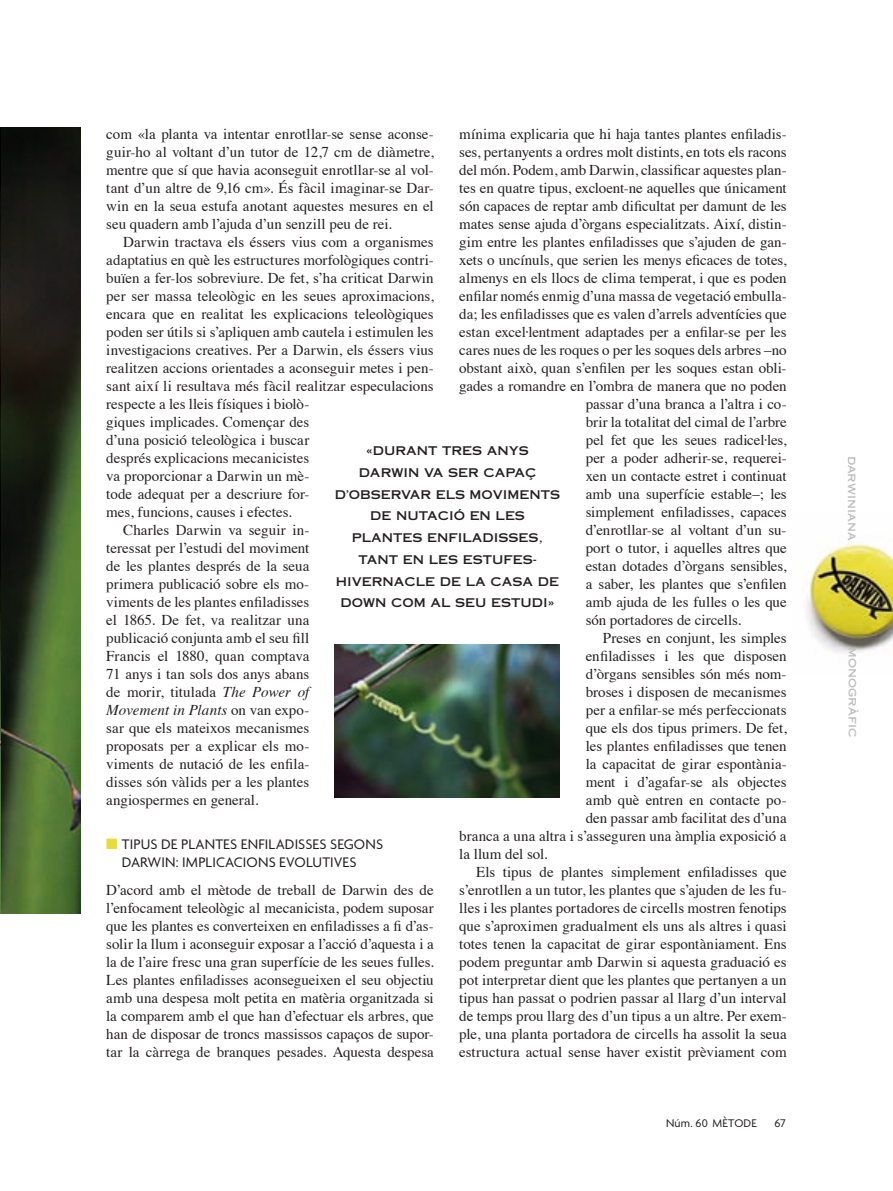
<style>
.page{position:relative;width:893px;height:1191px;background:#fff}
.page>*{position:absolute;margin:0;border:0;box-sizing:border-box;transform-origin:0 0}
.t1{font:15px/18px "Times";color:#231f20;text-align:justify}
.t2{font:15px/18px "Agenda";letter-spacing:.01em;color:#231f20}
.t3{font:italic 15px "Times";letter-spacing:.01em;color:#231f20}
.t4{font:12px/21.8px "Copperplate Thirty One AB";color:#231f20;text-align:center}
.t5{font:12px "Copperplate Thirty One AB";letter-spacing:.005em;color:#bcbdc0}
.t6{font:12px "Agenda";letter-spacing:.025em;color:#231f20}
.s1{font-style:italic}
.s2{font-style:normal}
.s3{color:#e6dc39}
</style>
<div class="page">
<img style="left:806px;top:542px;width:87px;height:112px">
<img style="left:0;top:128px;width:81px;height:785px">
<img style="left:334px;top:644px;width:226px;height:153px">
<p class="t1" style="left:106px;top:126px;width:329px">com «la planta va intentar enrotllar-se sense aconse&shy;guir-ho al voltant d’un tutor de 12,7 cm de diàmetre, mentre que sí que havia aconseguit enrotllar-se al vol&shy;tant d’un altre de 9,16 cm». És fàcil imaginar-se Dar&shy;win en la seua estufa anotant aquestes mesures en el seu quadern amb l’ajuda d’un senzill peu de rei.</p>
<p class="t1" style="left:123px;top:234px;width:312px">Darwin tractava els éssers vius com a organismes</p>
<p class="t1" style="left:106px;top:252px;width:329px">adaptatius en què les estructures morfològiques contri-</p>
<p class="t1" style="left:106px;top:270px;width:329px">buïen a fer-los sobreviure. De fet, s’ha criticat Darwin</p>
<p class="t1" style="left:106px;top:288px;width:329px">per ser massa teleològic en les seues aproximacions,</p>
<p class="t1" style="left:106px;top:306px;width:329px">encara que en realitat les explicacions teleològiques</p>
<p class="t1" style="left:106px;top:324px;width:329px">poden ser útils si s’apliquen amb cautela i estimulen les</p>
<p class="t1" style="left:106px;top:342px;width:329px">investigacions creatives. Per a Darwin, els éssers vius</p>
<p class="t1" style="left:106px;top:360px;width:329px">realitzen accions orientades a aconseguir metes i pen-</p>
<p class="t1" style="left:106px;top:378px;width:329px">sant així li resultava més fàcil realitzar especulacions</p>
<p class="t1" style="left:106px;top:396px;width:205px">respecte a les lleis físiques i biolò-</p>
<p class="t1" style="left:106px;top:414px;width:205px">giques implicades. Començar des</p>
<p class="t1" style="left:106px;top:432px;width:205px">d’una posició teleològica i buscar</p>
<p class="t1" style="left:106px;top:450px;width:205px">després explicacions mecanicistes</p>
<p class="t1" style="left:106px;top:468px;width:205px">va proporcionar a Darwin un mè-</p>
<p class="t1" style="left:106px;top:486px;width:205px">tode adequat per a descriure for-</p>
<p class="t1" style="left:106px;top:504px;width:187px">mes, funcions, causes i efectes.</p>
<p class="t1" style="left:123px;top:522px;width:188px">Charles Darwin va seguir in-</p>
<p class="t1" style="left:106px;top:540px;width:205px">teressat per l’estudi del moviment</p>
<p class="t1" style="left:106px;top:558px;width:205px">de les plantes després de la seua</p>
<p class="t1" style="left:106px;top:576px;width:204px">primera publicació sobre els mo-</p>
<p class="t1" style="left:106px;top:594px;width:205px">viments de les plantes enfiladisses</p>
<p class="t1" style="left:106px;top:612px;width:205px">el 1865. De fet, va realitzar una</p>
<p class="t1" style="left:106px;top:630px;width:205px">publicació conjunta amb el seu fill</p>
<p class="t1" style="left:106px;top:648px;width:205px">Francis el 1880, quan comptava</p>
<p class="t1" style="left:106px;top:666px;width:205px">71 anys i tan sols dos anys abans</p>
<p class="t1" style="left:106px;top:684px;width:205px">de morir, titulada <span class="s1">The Power of</span></p>
<p class="t3" style="left:106px;top:704px;width:205px">Movement in Plants <span class="s2">on van expo-</span></p>
<p class="t1" style="left:106px;top:720px;width:205px">sar que els mateixos mecanismes</p>
<p class="t1" style="left:106px;top:738px;width:205px">proposats per a explicar els mo-</p>
<p class="t1" style="left:106px;top:756px;width:205px">viments de nutació de les enfila-</p>
<p class="t1" style="left:106px;top:774px;width:205px">disses són vàlids per a les plantes</p>
<p class="t1" style="left:106px;top:792px;width:154px">angiospermes en general.</p>
<p class="t2" style="left:122px;top:836px;width:263px;text-indent:-16px"><span class="s3">■</span> TIPUS DE PLANTES ENFILADISSES SEGONS<br>DARWIN: IMPLICACIONS EVOLUTIVES</p>
<p class="t1" style="left:106px;top:882px;width:329px">D’acord amb el mètode de treball de Darwin des de l’enfocament teleològic al mecanicista, podem suposar que les plantes es converteixen en enfiladisses a fi d’as&shy;solir la llum i aconseguir exposar a l’acció d’aquesta i a la de l’aire fresc una gran superfície de les seues fulles.<br>Les plantes enfiladisses aconsegueixen el seu objectiu amb una despesa molt petita en matèria organitzada si la comparem amb el que han d’efectuar els arbres, que han de disposar de troncs massissos capaços de supor&shy;tar la càrrega de branques pesades. Aquesta despesa</p>
<p class="t1" style="left:459px;top:126px;width:329px">mínima explicaria que hi haja tantes plantes enfiladis-</p>
<p class="t1" style="left:459px;top:144px;width:329px">ses, pertanyents a ordres molt distints, en tots els racons</p>
<p class="t1" style="left:459px;top:162px;width:329px">del món. Podem, amb Darwin, classificar aquestes plan-</p>
<p class="t1" style="left:459px;top:180px;width:329px">tes en quatre tipus, excloent-ne aquelles que únicament</p>
<p class="t1" style="left:459px;top:198px;width:329px">són capaces de reptar amb dificultat per damunt de les</p>
<p class="t1" style="left:459px;top:216px;width:329px">mates sense ajuda d’òrgans especialitzats. Així, distin-</p>
<p class="t1" style="left:459px;top:234px;width:329px">gim entre les plantes enfiladisses que s’ajuden de gan-</p>
<p class="t1" style="left:459px;top:252px;width:329px">xets o uncínuls, que serien les menys eficaces de totes,</p>
<p class="t1" style="left:459px;top:270px;width:329px">almenys en els llocs de clima temperat, i que es poden</p>
<p class="t1" style="left:459px;top:288px;width:329px">enfilar només enmig d’una massa de vegetació embulla-</p>
<p class="t1" style="left:459px;top:306px;width:329px">da; les enfiladisses que es valen d’arrels adventícies que</p>
<p class="t1" style="left:459px;top:324px;width:329px">estan excel·lentment adaptades per a enfilar-se per les</p>
<p class="t1" style="left:459px;top:342px;width:329px">cares nues de les roques o per les soques dels arbres –no</p>
<p class="t1" style="left:459px;top:360px;width:329px">obstant això, quan s’enfilen per les soques estan obli-</p>
<p class="t1" style="left:459px;top:378px;width:329px">gades a romandre en l’ombra de manera que no poden</p>
<p class="t1" style="left:586px;top:396px;width:202px">passar d’una branca a l’altra i co-</p>
<p class="t1" style="left:586px;top:414px;width:203px">brir la totalitat del cimal de l’arbre</p>
<p class="t1" style="left:586px;top:432px;width:202px">pel fet que les seues radicel·les,</p>
<p class="t1" style="left:586px;top:450px;width:202px">per a poder adherir-se, requerei-</p>
<p class="t1" style="left:586px;top:468px;width:202px">xen un contacte estret i continuat</p>
<p class="t1" style="left:586px;top:486px;width:203px">amb una superfície estable–; les</p>
<p class="t1" style="left:586px;top:504px;width:202px">simplement enfiladisses, capaces</p>
<p class="t1" style="left:586px;top:522px;width:202px">d’enrotllar-se al voltant d’un su-</p>
<p class="t1" style="left:586px;top:540px;width:203px">port o tutor, i aquelles altres que</p>
<p class="t1" style="left:586px;top:558px;width:202px">estan dotades d’òrgans sensibles,</p>
<p class="t1" style="left:586px;top:576px;width:202px">a saber, les plantes que s’enfilen</p>
<p class="t1" style="left:586px;top:594px;width:202px">amb ajuda de les fulles o les que</p>
<p class="t1" style="left:586px;top:612px;width:157px">són portadores de circells.</p>
<p class="t1" style="left:603px;top:630px;width:185px">Preses en conjunt, les simples</p>
<p class="t1" style="left:586px;top:648px;width:202px">enfiladisses i les que disposen</p>
<p class="t1" style="left:586px;top:666px;width:202px">d’òrgans sensibles són més nom-</p>
<p class="t1" style="left:586px;top:684px;width:202px">broses i disposen de mecanismes</p>
<p class="t1" style="left:586px;top:702px;width:202px">per a enfilar-se més perfeccionats</p>
<p class="t1" style="left:586px;top:720px;width:203px">que els dos tipus primers. De fet,</p>
<p class="t1" style="left:586px;top:738px;width:202px">les plantes enfiladisses que tenen</p>
<p class="t1" style="left:586px;top:756px;width:202px">la capacitat de girar espontà nia-</p>
<p class="t1" style="left:586px;top:774px;width:202px">ment i d’agafar-se als objectes</p>
<p class="t1" style="left:586px;top:792px;width:202px">amb què entren en contacte po-</p>
<p class="t1" style="left:586px;top:810px;width:202px">den passar amb facilitat des d’una</p>
<p class="t1" style="left:459px;top:828px;width:329px">branca a una altra i s’asseguren una àmplia exposició a</p>
<p class="t1" style="left:459px;top:846px;width:90px">la llum del sol.</p>
<p class="t1" style="left:476px;top:864px;width:312px">Els tipus de plantes simplement enfiladisses que</p>
<p class="t1" style="left:459px;top:882px;width:329px">s’enrotllen a un tutor, les plantes que s’ajuden de les fu-</p>
<p class="t1" style="left:459px;top:900px;width:329px">lles i les plantes portadores de circells mostren fenotips</p>
<p class="t1" style="left:459px;top:918px;width:329px">que s’aproximen gradualment els uns als altres i quasi</p>
<p class="t1" style="left:459px;top:936px;width:329px">totes tenen la capacitat de girar espontàniament. Ens</p>
<p class="t1" style="left:459px;top:954px;width:329px">podem preguntar amb Darwin si aquesta graduació es</p>
<p class="t1" style="left:459px;top:972px;width:329px">pot interpretar dient que les plantes que pertanyen a un</p>
<p class="t1" style="left:459px;top:990px;width:329px">tipus han passat o podrien passar al llarg d’un interval</p>
<p class="t1" style="left:459px;top:1008px;width:329px">de temps prou llarg des d’un tipus a un altre. Per exem-</p>
<p class="t1" style="left:459px;top:1026px;width:329px">ple, una planta portadora de circells ha assolit la seua</p>
<p class="t1" style="left:459px;top:1044px;width:329px">estructura actual sense haver existit prèviament com</p>
<p class="t4" style="left:335px;top:440px;width:227px">«DURANT TRES ANYS<br>DARWIN VA SER CAPAÇ<br>D’OBSERVAR ELS MOVIMENTS<br>DE NUTACIÓ EN LES<br>PLANTES ENFILADISSES,<br>TANT EN LES ESTUFES-<br>HIVERNACLE DE LA CASA DE<br>DOWN COM AL SEU ESTUDI»</p>
<p class="t6" style="left:666px;top:1118px;width:92px">Núm. 60 MÈTODE</p>
<p class="t6" style="left:774px;top:1118px;width:13px">67</p>
<p class="t5" style="left:859px;top:455px;width:86px;rotate:90deg">darwiniana</p>
<p class="t5" style="left:860px;top:647px;width:92px;rotate:90deg">monogràfic</p>
</div>
